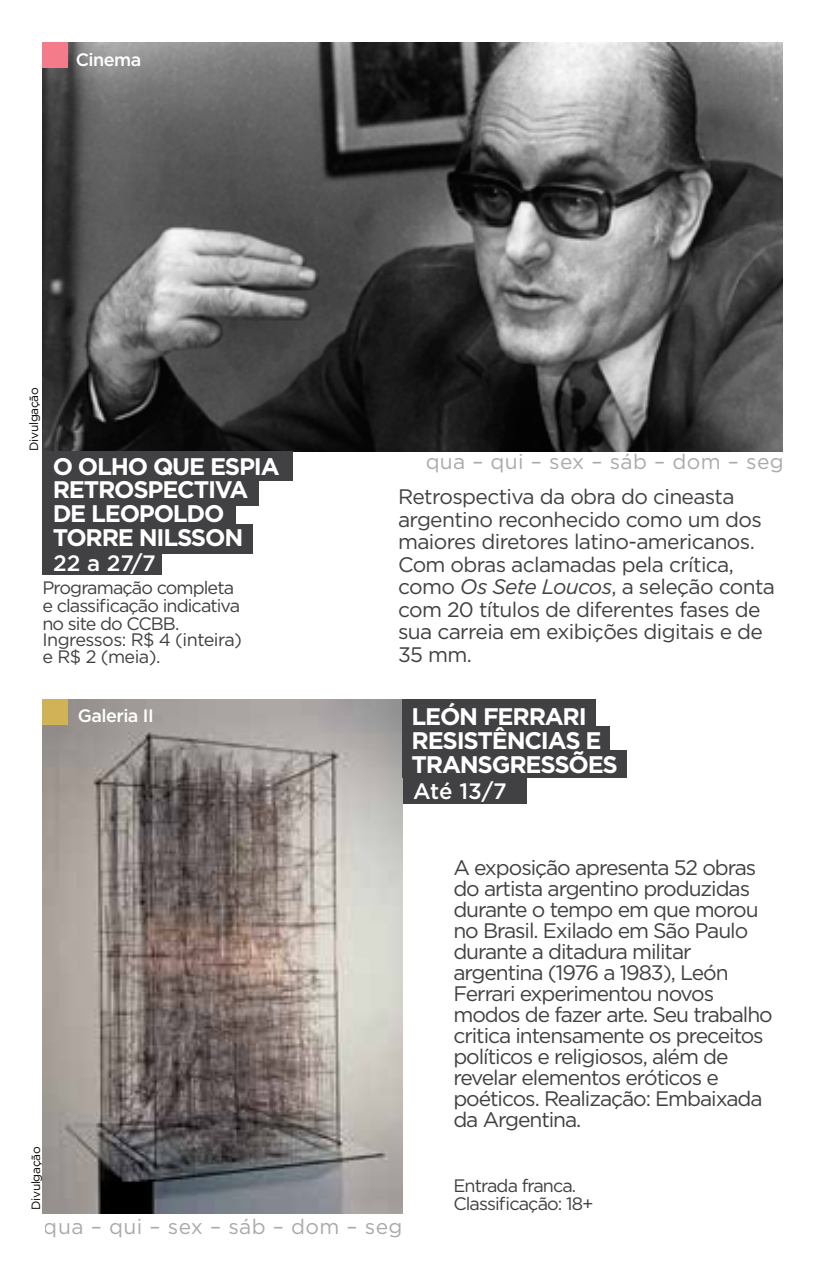
<style>
.page{position:relative;width:825px;height:1276px;background:#fff}
.page>*{position:absolute;margin:0;border:0;box-sizing:border-box;transform-origin:0 0}
.t1{font:700 24px/23.7px "Gotham";letter-spacing:-.05em;color:#fff}
.t2{font:500 22.2px "Gotham";color:#fff}
.t3{font:21px/21px "Gotham";letter-spacing:-.05em;color:#414042}
.t4{font:21px/22.5px "Gotham";letter-spacing:-.03em;color:#414042}
.t5{font:21px "Gotham";letter-spacing:.02em;color:#939598}
.t6{font:18px/17.4px "Gotham";letter-spacing:-.05em;color:#414042}
.t7{font:500 18px "Gotham";letter-spacing:-.03em;color:#fff}
.t8{font:12px "Gotham";letter-spacing:-.03em;color:#000}
.s1{font-style:italic}
</style>
<div class="page">
<img style="left:42px;top:43px;width:740px;height:409px">
<svg style="left:42px;top:43px;width:26px;height:25px"></svg>
<div style="left:42px;top:452px;width:251px;height:29px;background:#414042"></div>
<div style="left:42px;top:477px;width:217px;height:29px;background:#414042"></div>
<div style="left:42px;top:499px;width:194px;height:29px;background:#414042"></div>
<div style="left:42px;top:524px;width:211px;height:29px;background:#414042"></div>
<div style="left:42px;top:548px;width:120px;height:26px;background:#414042"></div>
<div style="left:402px;top:776px;width:125px;height:27px;background:#414042"></div>
<img style="left:43px;top:699px;width:359px;height:514px">
<svg style="left:43px;top:699px;width:25px;height:26px"></svg>
<div style="left:402px;top:699px;width:194px;height:30px;background:#414042"></div>
<div style="left:402px;top:726px;width:207px;height:28px;background:#414042"></div>
<div style="left:402px;top:750px;width:224px;height:27px;background:#414042"></div>
<p class="t7" style="left:76px;top:50px;width:67px">Cinema</p>
<p class="t8" style="left:27px;top:451px;width:65px;rotate:-90deg">Divulgação</p>
<p class="t1" style="left:53px;top:454px;width:229px">O OLHO QUE ESPIA<br>RETROSPECTIVA<br>DE LEOPOLDO<br>TORRE NILSSON</p>
<p class="t2" style="left:53px;top:550px;width:104px">22 a 27/7</p>
<p class="t6" style="left:42px;top:578px;width:201px">Programação completa e classificação indicativa no site do CCBB.<br>Ingressos: R$ 4 (inteira) e R$ 2 (meia).</p>
<p class="t7" style="left:78px;top:705px;width:77px">Galeria II</p>
<p class="t8" style="left:29px;top:1210px;width:65px;rotate:-90deg">Divulgação</p>
<p class="t5" style="left:425px;top:450px;width:360px">qua – qui – sex – sáb – dom – seg</p>
<p class="t4" style="left:398px;top:485px;width:378px">Retrospectiva da obra do cineasta argentino reconhecido como um dos maiores diretores latino-americanos.<br>Com obras aclamadas pela crítica, como <span class="s1">Os Sete Loucos</span>, a seleção conta com 20 títulos de diferentes fases de sua carreia em exibições digitais e de<br>35 mm.</p>
<p class="t1" style="left:412px;top:704px;width:208px">LEÓN FERRARI<br>RESISTÊNCIAS E<br>TRANSGRESSÕES</p>
<p class="t2" style="left:413px;top:778px;width:95px">Até 13/7</p>
<p class="t3" style="left:453px;top:857px;width:321px">A exposição apresenta 52 obras do artista argentino produzidas durante o tempo em que morou no Brasil. Exilado em São Paulo durante a ditadura militar argentina (1976 a 1983), León<br>Ferrari experimentou novos modos de fazer arte. Seu trabalho critica intensamente os preceitos políticos e religiosos, além de revelar elementos eróticos e poéticos. Realização: Embaixada da Argentina.</p>
<p class="t6" style="left:453px;top:1176px;width:124px">Entrada franca.</p>
<p class="t6" style="left:453px;top:1194px;width:142px">Classificação: 18+</p>
<p class="t5" style="left:44px;top:1214px;width:360px">qua – qui – sex – sáb – dom – seg</p>
</div>
